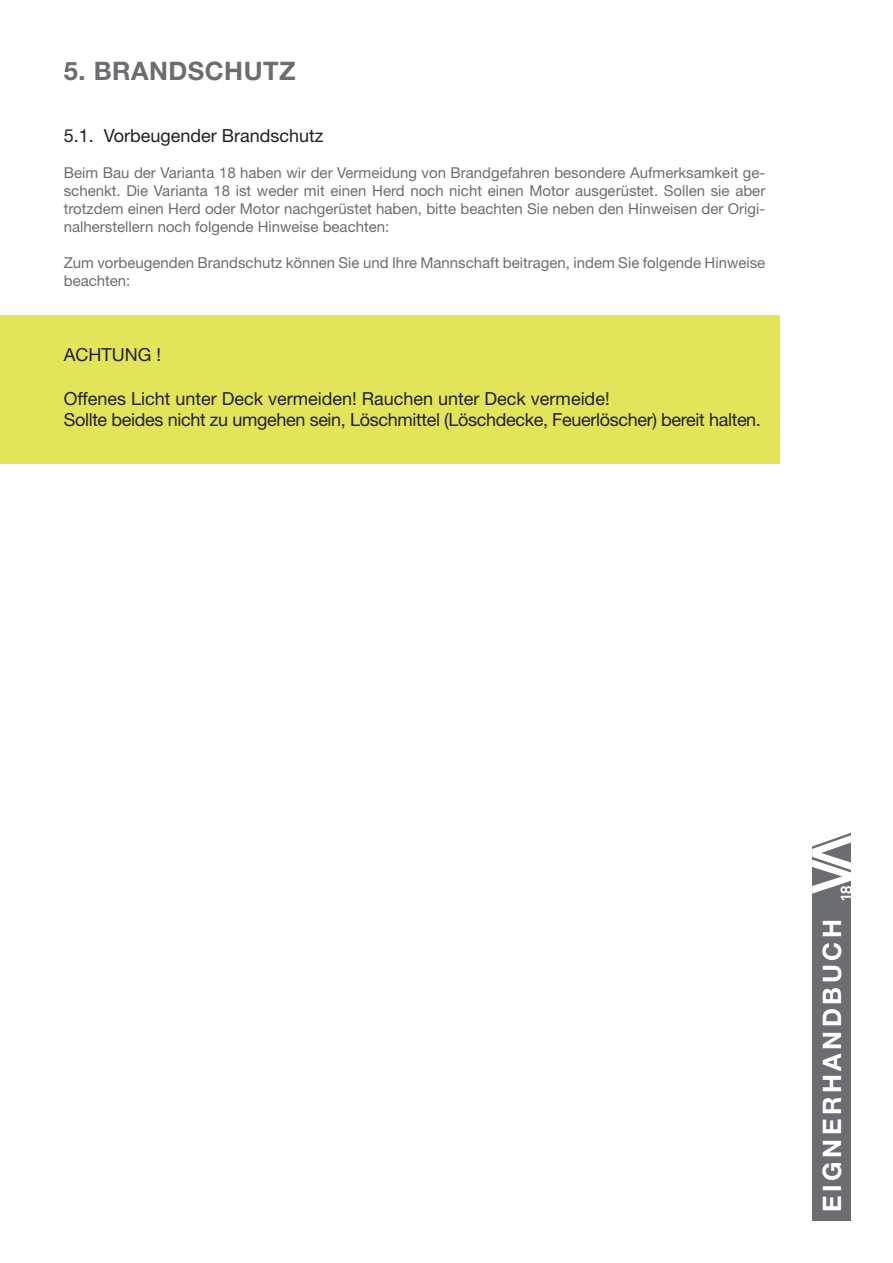
<style>
.page{position:relative;width:893px;height:1263px;background:#fff}
.page>*{position:absolute;margin:0;border:0;box-sizing:border-box;transform-origin:0 0}
.t1{font:700 25.5px "Helvetica Neue";letter-spacing:.14em;color:#fff}
.t2{font:700 25.5px "Helvetica Neue";color:#6c6d70}
.t3{font:18px/21.6px "Helvetica Neue";letter-spacing:-.02em;color:#231f20}
.t4{font:18px "Helvetica Neue";color:#231f20}
.t5{font:15px/18px "Helvetica Neue";color:#6c6d70;text-align:justify}
</style>
<div class="page">
<div style="left:812px;top:825px;width:39px;height:395px;background:#6c6d70"></div>
<svg style="left:812px;top:825px;width:39px;height:75px"></svg>
<div style="left:0;top:315px;width:780px;height:148px;background:#e2e55a"></div>
<h1 class="t2" style="left:64px;top:55px;width:68px">5. BRAND</h1>
<h1 class="t2" style="left:188px;top:55px;width:37px">SCHU</h1>
<h1 class="t2" style="left:263px;top:55px;width:31px">TZ</h1>
<p class="t4" style="left:64px;top:125px;width:261px">5.1. Vorbeugender Brandschutz</p>
<p class="t5" style="left:64px;top:163px;width:703px">Beim Bau der Varianta 18 haben wir der Vermeidung von Brandgefahren besondere Aufmerksamkeit ge&shy;schenkt. Die Varianta 18 ist weder mit einen Herd noch nicht einen Motor ausgerüstet. Sollen sie aber trotzdem einen Herd oder Motor nachgerüstet haben, bitte beachten Sie neben den Hinweisen der Origi&shy;nalherstellern noch folgende Hinweise beachten:</p>
<p class="t5" style="left:64px;top:253px;width:703px">Zum vorbeugenden Brandschutz können Sie und Ihre Mannschaft beitragen, indem Sie folgende Hinweise beachten:</p>
<p class="t4" style="left:64px;top:344px;width:99px">ACHTUNG !</p>
<p class="t3" style="left:64px;top:387px;width:699px">Offenes Licht unter Deck vermeiden! Rauchen unter Deck vermeide!<br>Sollte beides nicht zu umgehen sein, Löschmittel (Löschdecke, Feuerlöscher) bereit halten.</p>
<h1 class="t1" style="left:816px;top:1212px;width:294px;rotate:-90deg">EIGNERHANDBUCH</h1>
</div>
